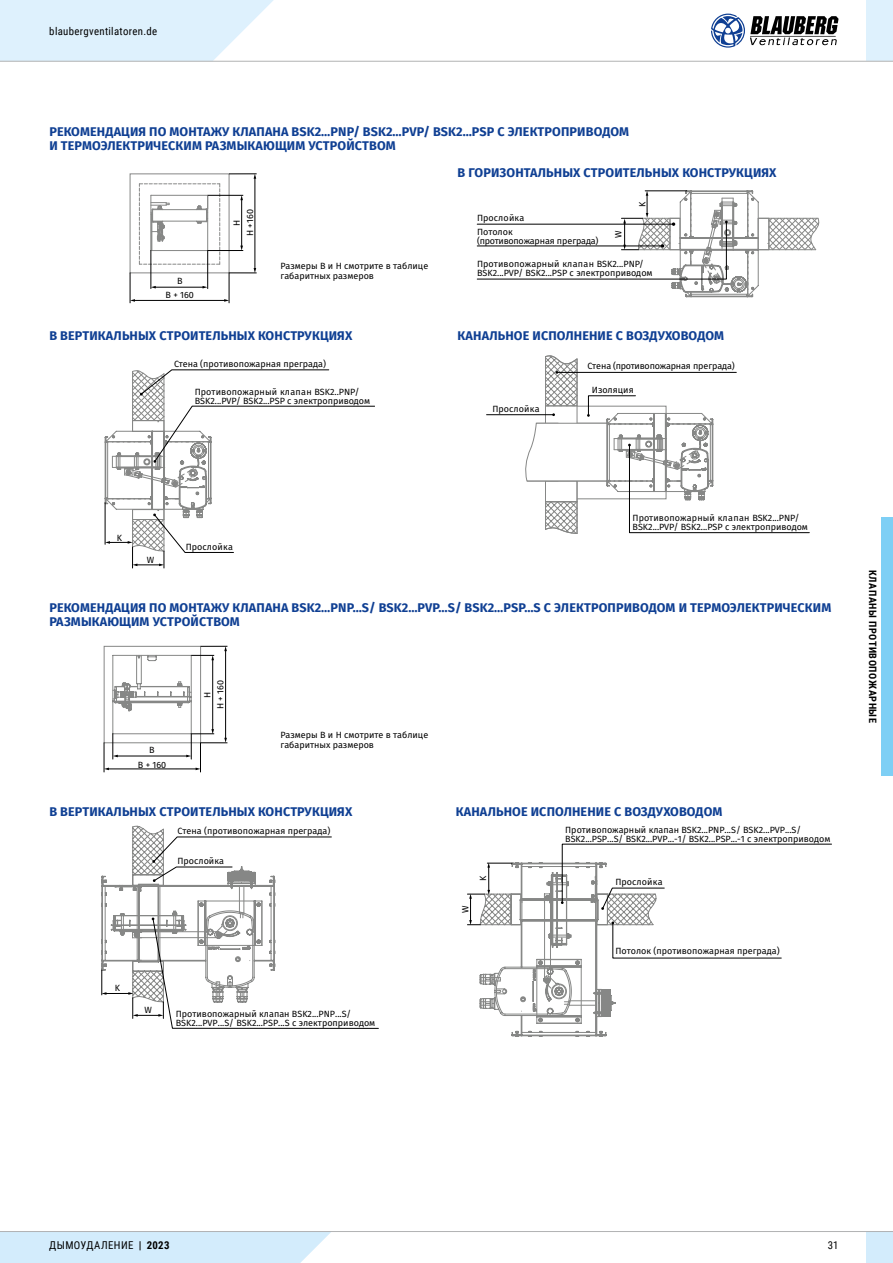
<style>
.page{position:relative;width:893px;height:1263px;background:#fff}
.page>*{position:absolute;margin:0;border:0;box-sizing:border-box;transform-origin:0 0}
.t1{font:700 12.6px/13.6px "Fira Sans";letter-spacing:.01em;color:#0f3f93}
.t2{font:10.8px "Roboto Condensed";letter-spacing:.035em;color:#000}
.t3{font:700 10.2px "Roboto Condensed";letter-spacing:.055em;color:#000}
.t4{font:9px/9px "Fira Sans";color:#000}
.t5{font:9px "Fira Sans";letter-spacing:-.02em;color:#000}
.s1{font-weight:700}
</style>
<div class="page">
<svg style="left:101px;top:826px;width:278px;height:203px"></svg>
<svg style="left:467px;top:844px;width:365px;height:193px"></svg>
<svg style="left:104px;top:369px;width:271px;height:199px"></svg>
<hr style="left:487px;top:414px;width:67px;height:1px;background:#000">
<svg style="left:524px;top:355px;width:285px;height:179px"></svg>
<svg style="left:477px;top:190px;width:343px;height:107px"></svg>
<svg style="left:104px;top:646px;width:123px;height:126px"></svg>
<svg style="left:139px;top:183px;width:81px;height:82px"></svg>
<div style="left:130px;top:173px;width:99px;height:100px;border:1px solid #868786"></div>
<hr style="left:155px;top:287px;width:48px;height:1px;background:#000">
<hr style="left:151px;top:251px;width:1px;height:38px;background:#000">
<hr style="left:207px;top:251px;width:1px;height:38px;background:#000">
<hr style="left:134px;top:300px;width:91px;height:1px;background:#000">
<svg style="left:224px;top:299px;width:5px;height:3px"></svg>
<hr style="left:130px;top:273px;width:1px;height:30px;background:#000">
<hr style="left:229px;top:273px;width:1px;height:30px;background:#000">
<hr style="left:241px;top:199px;width:1px;height:47px;background:#000">
<hr style="left:255px;top:178px;width:1px;height:91px;background:#000">
<svg style="left:229px;top:268px;width:28px;height:6px"></svg>
<hr style="left:208px;top:250px;width:35px;height:1px;background:#000">
<svg style="left:229px;top:174px;width:28px;height:5px"></svg>
<hr style="left:208px;top:195px;width:35px;height:1px;background:#000">
<div style="left:866px;top:1231px;width:27px;height:32px;background:#d3ecfc"></div>
<div style="left:0;top:1232px;width:331px;height:31px;background:#d3ecfc"></div>
<hr style="left:0;top:1231px;width:893px;height:1px;background:#b1b2b3">
<div style="left:866px;top:0;width:27px;height:61px;background:#def1fd"></div>
<svg style="left:711px;top:14px;width:127px;height:34px"></svg>
<svg style="left:0;top:0;width:295px;height:61px"></svg>
<hr style="left:0;top:61px;width:893px;height:1px;background:#b1b2b3">
<div style="left:881px;top:517px;width:12px;height:259px;background:#7ecff5"></div>
<p class="t2" style="left:49px;top:23px;width:109px">blaubergventilatoren.de</p>
<h1 class="t1" style="left:49px;top:126px;width:581px">РЕКОМЕНДАЦИЯ ПО МОНТАЖУ КЛАПАНА BSK2…PNP/ BSK2…PVP/ BSK2…PSP С ЭЛЕКТРОПРИВОДОМ<br>И ТЕРМОЭЛЕКТРИЧЕСКИМ РАЗМЫКАЮЩИМ УСТРОЙСТВОМ</h1>
<h1 class="t1" style="left:458px;top:167px;width:320px">В ГОРИЗОНТАЛЬНЫХ СТРОИТЕЛЬНЫХ КОНСТРУКЦИЯХ</h1>
<p class="t4" style="left:166px;top:275px;width:30px;line-height:13.2px;text-align:center">B<br>B + 160</p>
<p class="t4" style="left:231px;top:236px;width:28px;line-height:13.2px;text-align:center;rotate:-90deg">H<br>H +160</p>
<p class="t4" style="left:281px;top:261px;width:149px;line-height:10.2px">Размеры B и H смотрите в таблице габаритных размеров</p>
<h1 class="t1" style="left:49px;top:330px;width:304px">В ВЕРТИКАЛЬНЫХ СТРОИТЕЛЬНЫХ КОНСТРУКЦИЯХ</h1>
<p class="t4" style="left:174px;top:360px;width:153px">Стена (противопожарная преграда)</p>
<p class="t4" style="left:195px;top:388px;width:177px">Противопожарный клапан BSK2..PNP/<br>BSK2...PVP/ BSK2...PSP с электроприводом</p>
<p class="t4" style="left:639px;top:207px;width:7px;rotate:-90deg">K</p>
<p class="t4" style="left:477px;top:214px;width:49px">Прослойка</p>
<p class="t4" style="left:477px;top:260px;width:177px">Противопожарный клапан BSK2...PNP/<br>BSK2...PVP/ BSK2...PSP с электроприводом</p>
<p class="t4" style="left:477px;top:228px;width:123px">Потолок<br>(противопожарная преграда)</p>
<p class="t4" style="left:614px;top:238px;width:9px;rotate:-90deg">W</p>
<h1 class="t1" style="left:458px;top:330px;width:268px">КАНАЛЬНОЕ ИСПОЛНЕНИЕ С ВОЗДУХОВОДОМ</h1>
<p class="t4" style="left:492px;top:405px;width:49px">Прослойка</p>
<p class="t5" style="left:587px;top:360px;width:149px">Стена (противопожарная преграда)</p>
<p class="t4" style="left:592px;top:386px;width:43px">Изоляция</p>
<p class="t4" style="left:117px;top:534px;width:7px">K</p>
<p class="t4" style="left:147px;top:556px;width:9px">W</p>
<p class="t4" style="left:186px;top:543px;width:49px">Прослойка</p>
<p class="t4" style="left:633px;top:514px;width:177px">Противопожарный клапан BSK2...PNP/<br>BSK2...PVP/ BSK2...PSP с электроприводом</p>
<h1 class="t1" style="left:49px;top:602px;width:783px">РЕКОМЕНДАЦИЯ ПО МОНТАЖУ КЛАПАНА BSK2…PNP…S/ BSK2…PVP…S/ BSK2…PSP…S С ЭЛЕКТРОПРИВОДОМ И ТЕРМОЭЛЕКТРИЧЕСКИМ<br>РАЗМЫКАЮЩИМ УСТРОЙСТВОМ</h1>
<p class="t4" style="left:138px;top:743px;width:30px;line-height:14.5px;text-align:center">B<br>B + 160</p>
<p class="t4" style="left:201px;top:709px;width:31px;line-height:13px;text-align:center;rotate:-90deg">H<br>H + 160</p>
<p class="t4" style="left:281px;top:730px;width:149px;line-height:10.2px">Размеры B и H смотрите в таблице габаритных размеров</p>
<h1 class="t1" style="left:49px;top:806px;width:304px">В ВЕРТИКАЛЬНЫХ СТРОИТЕЛЬНЫХ КОНСТРУКЦИЯХ</h1>
<p class="t4" style="left:178px;top:827px;width:154px">Стена (противопожарная преграда)</p>
<p class="t4" style="left:178px;top:857px;width:48px">Прослойка</p>
<p class="t4" style="left:115px;top:984px;width:7px">K</p>
<p class="t4" style="left:144px;top:1006px;width:9px">W</p>
<p class="t4" style="left:176px;top:1009px;width:201px">Противопожарный клапан BSK2...PNP...S/<br>BSK2...PVP...S/ BSK2...PSP...S с электроприводом</p>
<h1 class="t1" style="left:456px;top:806px;width:268px">КАНАЛЬНОЕ ИСПОЛНЕНИЕ С ВОЗДУХОВОДОМ</h1>
<p class="t4" style="left:462px;top:913px;width:9px;rotate:-90deg">W</p>
<p class="t4" style="left:479px;top:881px;width:7px;rotate:-90deg">K</p>
<p class="t4" style="left:565px;top:826px;width:267px">Противопожарный клапан BSK2...PNP...S/ BSK2...PVP...S/<br>BSK2...PSP...S/ BSK2...PVP...-1/ BSK2...PSP...-1 с электроприводом</p>
<p class="t4" style="left:615px;top:878px;width:49px">Прослойка</p>
<p class="t4" style="left:615px;top:947px;width:166px">Потолок (противопожарная преграда)</p>
<p class="t3" style="left:880px;top:570px;width:154px;rotate:90deg">КЛАПАНЫ ПРОТИВОПОЖАРНЫЕ</p>
<p class="t2" style="left:49px;top:1238px;width:122px">ДЫМОУДАЛЕНИЕ <span class="s1">| 2023</span></p>
<p class="t2" style="left:828px;top:1238px;width:12px">31</p>
</div>
